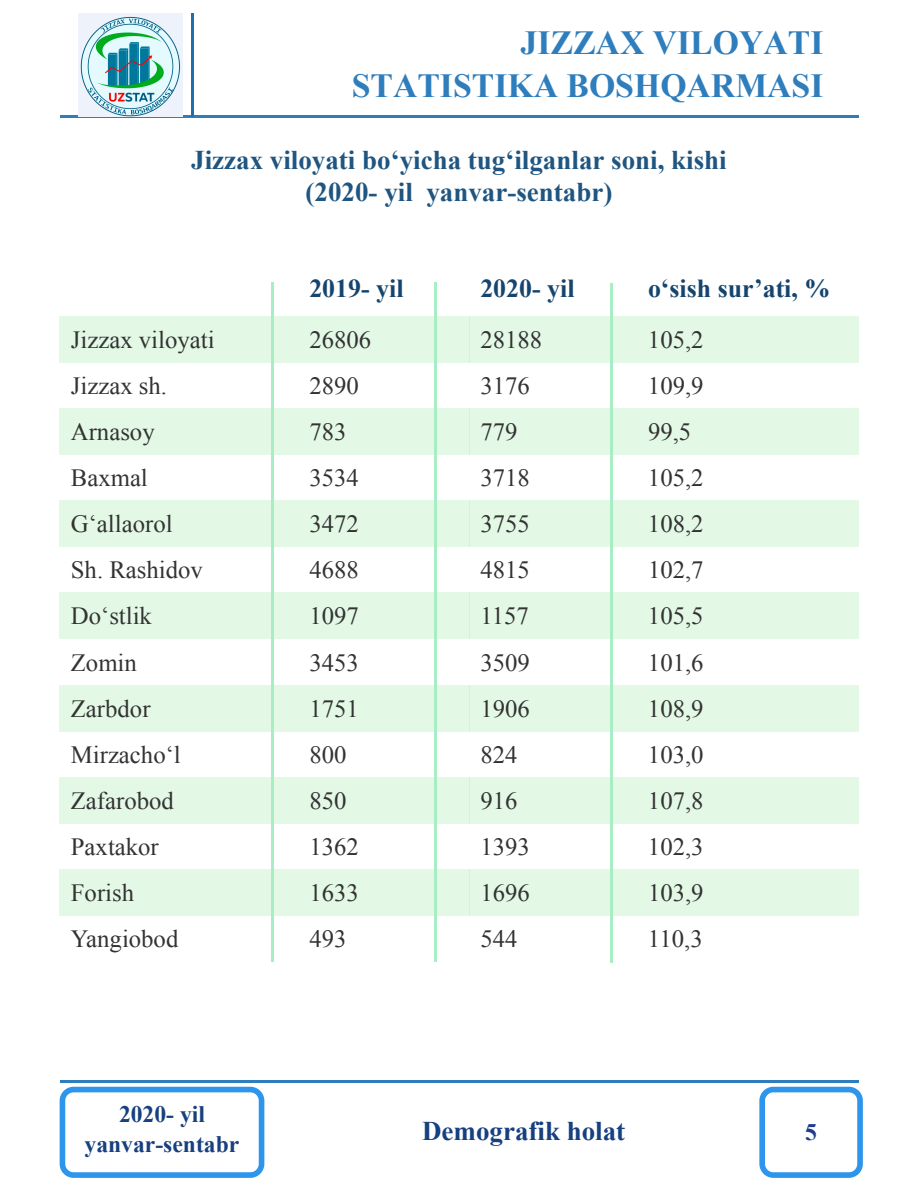
<style>
.page{position:relative;width:918px;height:1188px;background:#fff}
.page>*{position:absolute;margin:0;border:0;box-sizing:border-box;transform-origin:0 0}
.t1{font:700 33.75px/42.8px "Times New Roman";color:#2e7dbc;text-align:right}
.t2{font:700 27px/32.7px "Times New Roman";color:#1f5580;text-align:center}
.t3{font:700 27px "Times New Roman";color:#174080}
.t4{font:700 25.8px "Times New Roman";color:#15456e}
.t5{font:24.75px "Times New Roman";color:#333}
.t6{font:700 23.7px/30.3px "Times New Roman";color:#174080;text-align:center}
.t7{font:700 23.7px "Times New Roman";color:#1d3c8c}
</style>
<div class="page">
<hr style="left:60px;top:116px;width:798px;height:2px;background:#2e7dbc">
<hr style="left:191px;top:13px;width:3px;height:104px;background:#216dad">
<hr style="left:60px;top:1080px;width:798px;height:2px;background:#2e7dbc">
<svg style="left:60px;top:1087px;width:204px;height:91px"></svg>
<svg style="left:759px;top:1087px;width:104px;height:91px"></svg>
<div style="left:60px;top:316px;width:238px;height:46px;background:#e3f9e6"></div>
<div style="left:298px;top:316px;width:171px;height:46px;background:#e3f9e6"></div>
<div style="left:469px;top:316px;width:168px;height:46px;background:#e3f9e6"></div>
<div style="left:637px;top:316px;width:221px;height:46px;background:#e3f9e6"></div>
<div style="left:60px;top:408px;width:238px;height:46px;background:#e3f9e6"></div>
<div style="left:298px;top:408px;width:171px;height:46px;background:#e3f9e6"></div>
<div style="left:469px;top:408px;width:168px;height:46px;background:#e3f9e6"></div>
<div style="left:637px;top:408px;width:221px;height:46px;background:#e3f9e6"></div>
<div style="left:60px;top:501px;width:238px;height:46px;background:#e3f9e6"></div>
<div style="left:298px;top:501px;width:171px;height:46px;background:#e3f9e6"></div>
<div style="left:469px;top:501px;width:168px;height:46px;background:#e3f9e6"></div>
<div style="left:637px;top:501px;width:221px;height:46px;background:#e3f9e6"></div>
<div style="left:60px;top:593px;width:238px;height:46px;background:#e3f9e6"></div>
<div style="left:298px;top:593px;width:171px;height:46px;background:#e3f9e6"></div>
<div style="left:469px;top:593px;width:168px;height:46px;background:#e3f9e6"></div>
<div style="left:637px;top:593px;width:221px;height:46px;background:#e3f9e6"></div>
<div style="left:60px;top:685px;width:238px;height:46px;background:#e3f9e6"></div>
<div style="left:298px;top:685px;width:171px;height:46px;background:#e3f9e6"></div>
<div style="left:469px;top:685px;width:168px;height:46px;background:#e3f9e6"></div>
<div style="left:637px;top:685px;width:221px;height:46px;background:#e3f9e6"></div>
<div style="left:60px;top:777px;width:238px;height:46px;background:#e3f9e6"></div>
<div style="left:298px;top:777px;width:171px;height:46px;background:#e3f9e6"></div>
<div style="left:469px;top:777px;width:168px;height:46px;background:#e3f9e6"></div>
<div style="left:637px;top:777px;width:221px;height:46px;background:#e3f9e6"></div>
<div style="left:60px;top:870px;width:238px;height:46px;background:#e3f9e6"></div>
<div style="left:298px;top:870px;width:171px;height:46px;background:#e3f9e6"></div>
<div style="left:469px;top:870px;width:168px;height:46px;background:#e3f9e6"></div>
<div style="left:637px;top:870px;width:221px;height:46px;background:#e3f9e6"></div>
<hr style="left:434px;top:282px;width:3px;height:680px;background:#a8edc3">
<hr style="left:611px;top:283px;width:2px;height:680px;background:#a8edc3">
<hr style="left:271px;top:282px;width:2px;height:680px;background:#a8edc3">
<img style="left:79px;top:14px;width:103px;height:103px">
<h1 class="t1" style="left:352px;top:20px;width:473px">JIZZAX VILOYATI<br>STATISTIKA BOSHQARMASI</h1>
<p class="t2" style="left:191px;top:143px;width:537px">Jizzax viloyati bo‘yicha tug‘ilganlar soni, kishi (2020- yil yanvar-sentabr)</p>
<p class="t4" style="left:309px;top:271px;width:96px">2019- yil</p>
<p class="t4" style="left:480px;top:271px;width:96px">2020- yil</p>
<p class="t4" style="left:648px;top:271px;width:184px">o‘sish sur’ati, %</p>
<p class="t5" style="left:71px;top:323px;width:145px">Jizzax viloyati</p>
<p class="t5" style="left:309px;top:323px;width:63px">26806</p>
<p class="t5" style="left:480px;top:323px;width:63px">28188</p>
<p class="t5" style="left:648px;top:323px;width:57px">105,2</p>
<p class="t5" style="left:71px;top:369px;width:98px">Jizzax sh.</p>
<p class="t5" style="left:309px;top:369px;width:51px">2890</p>
<p class="t5" style="left:480px;top:369px;width:51px">3176</p>
<p class="t5" style="left:648px;top:369px;width:57px">109,9</p>
<p class="t5" style="left:71px;top:415px;width:85px">Arnasoy</p>
<p class="t5" style="left:309px;top:415px;width:39px">783</p>
<p class="t5" style="left:480px;top:415px;width:39px">779</p>
<p class="t5" style="left:648px;top:415px;width:45px">99,5</p>
<p class="t5" style="left:71px;top:461px;width:78px">Baxmal</p>
<p class="t5" style="left:309px;top:461px;width:51px">3534</p>
<p class="t5" style="left:480px;top:461px;width:51px">3718</p>
<p class="t5" style="left:648px;top:461px;width:57px">105,2</p>
<p class="t5" style="left:71px;top:507px;width:103px">G‘allaorol</p>
<p class="t5" style="left:309px;top:507px;width:51px">3472</p>
<p class="t5" style="left:480px;top:507px;width:51px">3755</p>
<p class="t5" style="left:648px;top:507px;width:57px">108,2</p>
<p class="t5" style="left:71px;top:553px;width:134px">Sh. Rashidov</p>
<p class="t5" style="left:309px;top:553px;width:51px">4688</p>
<p class="t5" style="left:480px;top:553px;width:51px">4815</p>
<p class="t5" style="left:648px;top:553px;width:57px">102,7</p>
<p class="t5" style="left:71px;top:599px;width:83px">Do‘stlik</p>
<p class="t5" style="left:309px;top:599px;width:51px">1097</p>
<p class="t5" style="left:480px;top:599px;width:50px">1157</p>
<p class="t5" style="left:648px;top:599px;width:57px">105,5</p>
<p class="t5" style="left:71px;top:646px;width:68px">Zomin</p>
<p class="t5" style="left:309px;top:646px;width:51px">3453</p>
<p class="t5" style="left:480px;top:646px;width:51px">3509</p>
<p class="t5" style="left:648px;top:646px;width:57px">101,6</p>
<p class="t5" style="left:71px;top:692px;width:81px">Zarbdor</p>
<p class="t5" style="left:309px;top:692px;width:51px">1751</p>
<p class="t5" style="left:480px;top:692px;width:51px">1906</p>
<p class="t5" style="left:648px;top:692px;width:57px">108,9</p>
<p class="t5" style="left:71px;top:738px;width:111px">Mirzacho‘l</p>
<p class="t5" style="left:309px;top:738px;width:39px">800</p>
<p class="t5" style="left:480px;top:738px;width:39px">824</p>
<p class="t5" style="left:648px;top:738px;width:57px">103,0</p>
<p class="t5" style="left:71px;top:784px;width:105px">Zafarobod</p>
<p class="t5" style="left:309px;top:784px;width:39px">850</p>
<p class="t5" style="left:480px;top:784px;width:39px">916</p>
<p class="t5" style="left:648px;top:784px;width:57px">107,8</p>
<p class="t5" style="left:71px;top:830px;width:89px">Paxtakor</p>
<p class="t5" style="left:309px;top:830px;width:51px">1362</p>
<p class="t5" style="left:480px;top:830px;width:51px">1393</p>
<p class="t5" style="left:648px;top:830px;width:57px">102,3</p>
<p class="t5" style="left:71px;top:876px;width:65px">Forish</p>
<p class="t5" style="left:309px;top:876px;width:51px">1633</p>
<p class="t5" style="left:480px;top:876px;width:51px">1696</p>
<p class="t5" style="left:648px;top:876px;width:57px">103,9</p>
<p class="t5" style="left:71px;top:922px;width:109px">Yangiobod</p>
<p class="t5" style="left:309px;top:922px;width:39px">493</p>
<p class="t5" style="left:480px;top:922px;width:39px">544</p>
<p class="t5" style="left:648px;top:922px;width:56px">110,3</p>
<p class="t6" style="left:85px;top:1098px;width:156px">2020- yil yanvar-sentabr</p>
<p class="t3" style="left:422px;top:1112px;width:205px">Demografik holat</p>
<p class="t7" style="left:805px;top:1115px;width:13px">5</p>
</div>
